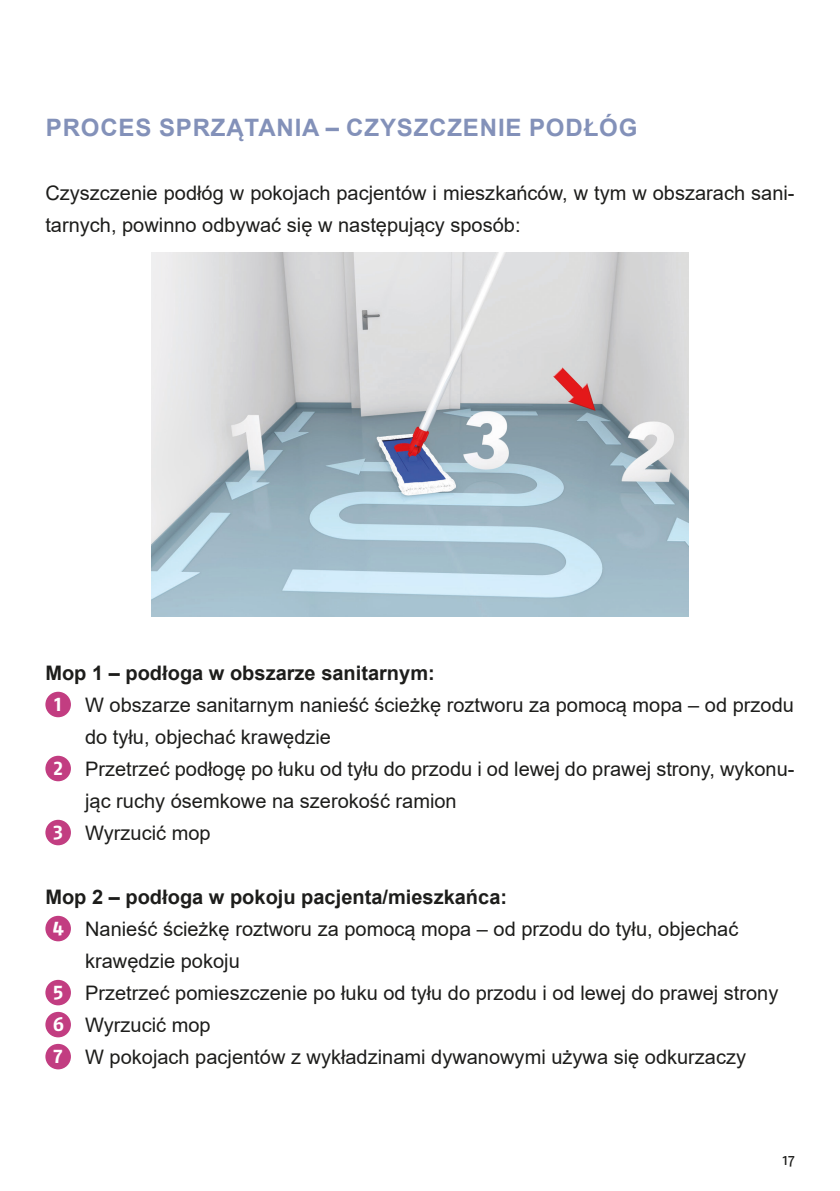
<style>
.page{position:relative;width:840px;height:1191px;background:#fff}
.page>*{position:absolute;margin:0;border:0;box-sizing:border-box;transform-origin:0 0}
.Kapitel_Subhead{font:700 24px "Arial";letter-spacing:.035em;color:#8391b9}
.Fließtext{font:20px/32px "Arial";color:#1d1d1b}
.Fließtext-2{font:700 20px "Arial";color:#1d1d1b}
.Fließtext-3{font:700 20px "Fago OT";color:#fff}
.t1{font:16px "Fago OT";color:#1d1d1b}
</style>
<div class="page">
<img style="left:151px;top:252px;width:537px;height:364px">
<div style="left:45px;top:691px;width:26px;height:26px;background:#c23d81;border-radius:50%"></div>
<div style="left:45px;top:755px;width:26px;height:26px;background:#c23d81;border-radius:50%"></div>
<div style="left:45px;top:819px;width:26px;height:26px;background:#c23d81;border-radius:50%"></div>
<div style="left:45px;top:915px;width:26px;height:26px;background:#c23d81;border-radius:50%"></div>
<div style="left:45px;top:979px;width:26px;height:26px;background:#c23d81;border-radius:50%"></div>
<div style="left:45px;top:1011px;width:26px;height:26px;background:#c23d81;border-radius:50%"></div>
<div style="left:45px;top:1043px;width:26px;height:26px;background:#c23d81;border-radius:50%"></div>
<p class="Kapitel_Subhead" style="left:46px;top:111px;width:592px">PROCES SPRZĄTANIA – CZYSZCZENIE PODŁÓG</p>
<p class="Fließtext" style="left:45px;top:177px;width:750px">Czyszczenie podłóg w pokojach pacjentów i mieszkańców, w tym w obszarach sani&shy;tarnych, powinno odbywać się w następujący sposób:</p>
<p class="Fließtext-2" style="left:45px;top:659px;width:390px">Mop 1 – podłoga w obszarze sanitarnym:</p>
<p class="Fließtext-3" style="left:55px;top:692px;width:9px">1</p>
<p class="Fließtext" style="left:85px;top:689px;width:710px">W obszarze sanitarnym nanieść ścieżkę roztworu za pomocą mopa – od przodu</p>
<p class="Fließtext" style="left:85px;top:721px;width:247px">do tyłu, objechać krawędzie</p>
<p class="Fließtext-3" style="left:53px;top:756px;width:11px">2</p>
<p class="Fließtext" style="left:85px;top:753px;width:710px">Przetrzeć podłogę po łuku od tyłu do przodu i od lewej do prawej strony, wykonu&shy;jąc ruchy ósemkowe na szerokość ramion</p>
<p class="Fließtext-3" style="left:53px;top:820px;width:11px">3</p>
<p class="Fließtext" style="left:85px;top:817px;width:127px">Wyrzucić mop</p>
<p class="Fließtext-2" style="left:45px;top:883px;width:463px">Mop 2 – podłoga w pokoju pacjenta/mieszkańca:</p>
<p class="Fließtext-3" style="left:53px;top:916px;width:13px">4</p>
<p class="Fließtext" style="left:85px;top:913px;width:654px">Nanieść ścieżkę roztworu za pomocą mopa – od przodu do tyłu, objechać</p>
<p class="Fließtext" style="left:85px;top:945px;width:156px">krawędzie pokoju</p>
<p class="Fließtext-3" style="left:53px;top:980px;width:12px">5</p>
<p class="Fließtext" style="left:85px;top:977px;width:694px">Przetrzeć pomieszczenie po łuku od tyłu do przodu i od lewej do prawej strony</p>
<p class="Fließtext-3" style="left:53px;top:1012px;width:13px">6</p>
<p class="Fließtext" style="left:85px;top:1009px;width:127px">Wyrzucić mop</p>
<p class="Fließtext-3" style="left:54px;top:1044px;width:10px">7</p>
<p class="Fließtext" style="left:85px;top:1041px;width:662px">W pokojach pacjentów z wykładzinami dywanowymi używa się odkurzaczy</p>
<p class="t1" style="left:782px;top:1150px;width:13px">17</p>
</div>
